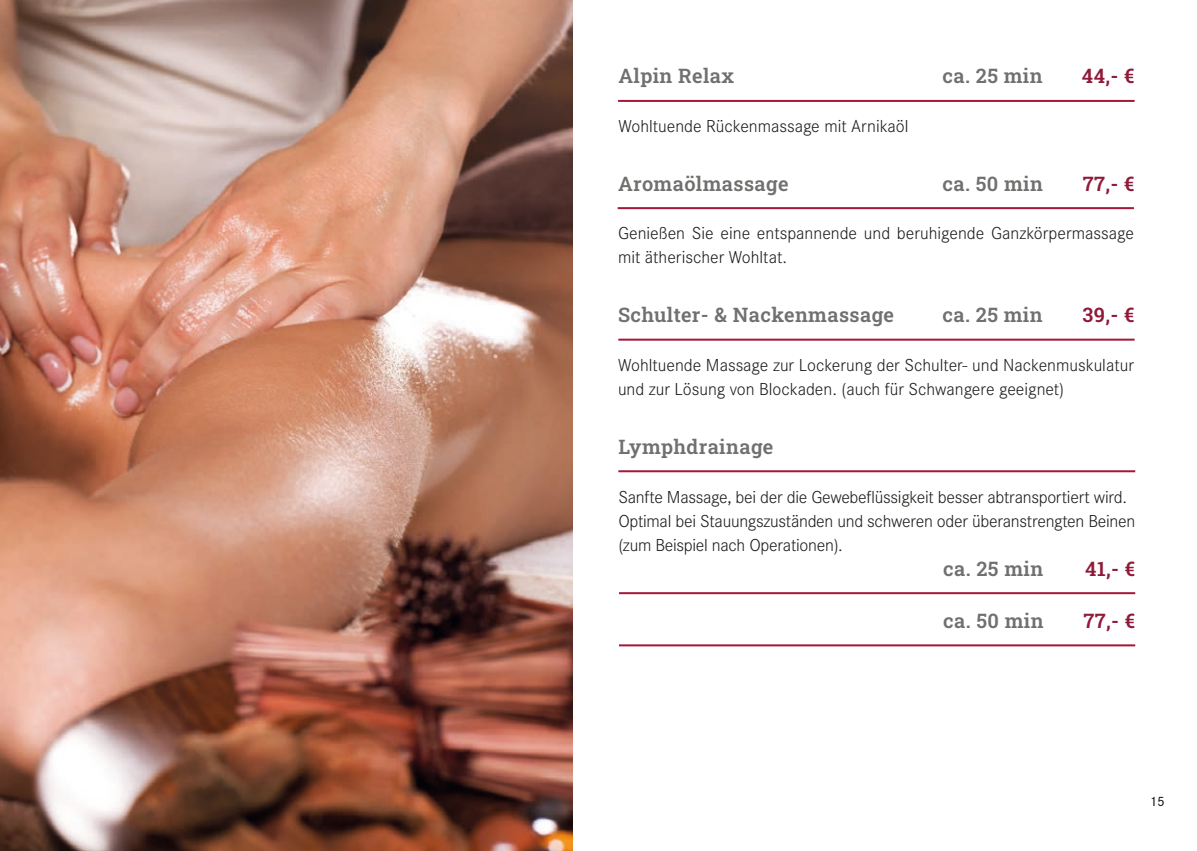
<style>
.page{position:relative;width:1197px;height:851px;background:#fff}
.page>*{position:absolute;margin:0;border:0;box-sizing:border-box;transform-origin:0 0}
.t1{font:20px "Roboto Slab";letter-spacing:.02em;color:#70706f}
.t2{font:20px "Roboto Slab";letter-spacing:.02em;color:#8f1939}
.t3{font:300 18px/24px "Corporate S";color:#1d1d1b}
.t4{font:500 14px "Corporate S";color:#1d1d1b}
</style>
<div class="page">
<img style="left:0;top:0;width:573px;height:850px">
<hr style="left:618px;top:100px;width:516px;height:2px;background:#a41737">
<hr style="left:617px;top:207px;width:516px;height:2px;background:#a41737">
<hr style="left:618px;top:338px;width:516px;height:2px;background:#a41737">
<hr style="left:618px;top:470px;width:517px;height:2px;background:#a41737">
<hr style="left:619px;top:592px;width:516px;height:2px;background:#a41737">
<hr style="left:619px;top:644px;width:516px;height:2px;background:#a41737">
<p class="t1" style="left:942px;top:62px;width:102px">ca. 25 min</p>
<p class="t1" style="left:618px;top:62px;width:117px">Alpin Relax</p>
<p class="t2" style="left:1081px;top:62px;width:54px">44,- €</p>
<p class="t3" style="left:618px;top:114px;width:291px">Wohltuende Rückenmassage mit Arnikaöl</p>
<p class="t1" style="left:942px;top:170px;width:102px">ca. 50 min</p>
<p class="t1" style="left:618px;top:170px;width:172px">Aromaölmassage</p>
<p class="t2" style="left:1082px;top:170px;width:53px">77,- €</p>
<p class="t3" style="left:618px;top:221px;width:517px">Genießen Sie eine entspannende und beruhigende Ganzkörpermassage mit ätherischer Wohltat.</p>
<p class="t1" style="left:618px;top:301px;width:277px">Schulter- &amp; Nackenmassage</p>
<p class="t2" style="left:1082px;top:301px;width:53px">39,- €</p>
<p class="t3" style="left:618px;top:353px;width:517px">Wohltuende Massage zur Lockerung der Schulter- und Nackenmuskulatur und zur Lösung von Blockaden. (auch für Schwangere geeignet)</p>
<p class="t1" style="left:942px;top:301px;width:102px">ca. 25 min</p>
<p class="t1" style="left:618px;top:433px;width:156px">Lymphdrainage</p>
<p class="t3" style="left:618px;top:484px;width:518px">Sanfte Massage, bei der die Gewebeflüssigkeit besser abtransportiert wird.<br>Optimal bei Stauungszuständen und schweren oder überanstrengten Beinen (zum Beispiel nach Operationen).</p>
<p class="t1" style="left:943px;top:554px;width:102px">ca. 25 min</p>
<p class="t1" style="left:943px;top:606px;width:102px">ca. 50 min</p>
<p class="t2" style="left:1085px;top:554px;width:51px">41,- €</p>
<p class="t2" style="left:1083px;top:606px;width:53px">77,- €</p>
<p class="t4" style="left:1149px;top:793px;width:17px">15</p>
</div>
